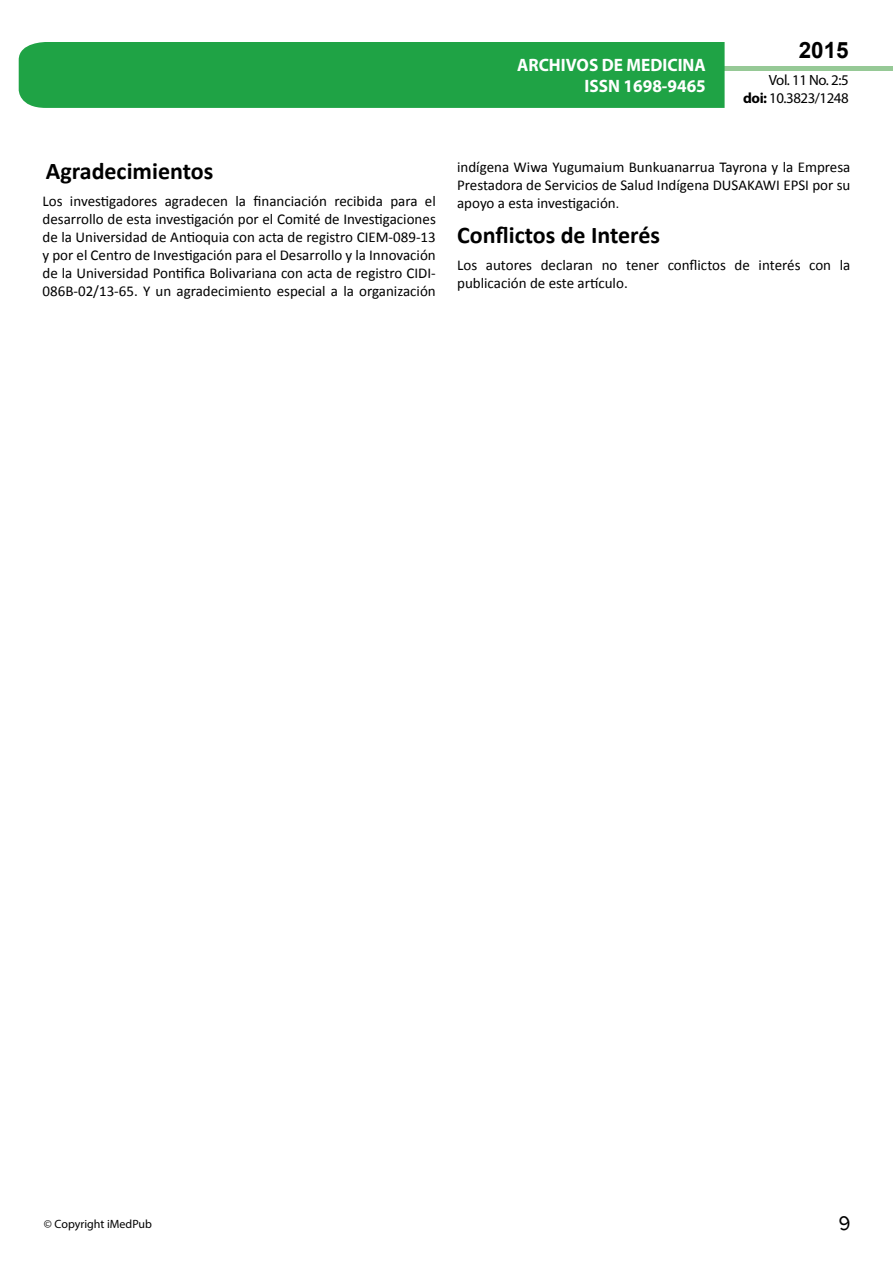
<style>
.page{position:relative;width:893px;height:1263px;background:#fff}
.page>*{position:absolute;margin:0;border:0;box-sizing:border-box;transform-origin:0 0}
.t1{font:25.5px "Tunga";color:#000}
.t2{font:700 24px "Calibri";color:#000}
.t3{font:700 22.5px "Arial";color:#000}
.t4{font:700 18px/21.6px "Myriad Pro";color:#fff;text-align:right;scale:.96 1}
.t5{font:15px/18px "Calibri";color:#000;text-align:justify}
.t6{font:14.85px/17.9px "Myriad Pro";letter-spacing:-.03em;color:#000;text-align:right}
.t7{font:12px "Myriad Pro";color:#000}
.s1{font-weight:700}
.s2{font-size:13.5px}
</style>
<div class="page">
<div style="left:722px;top:66px;width:171px;height:5px;background:#96c996"></div>
<div style="left:19px;top:42px;width:706px;height:66px;background:#1fa345"></div>
<p class="t4" style="left:517px;top:53px;width:198px">ARCHIVOS DE MEDICINA<br>ISSN 1698-9465</p>
<h3 class="t3" style="left:799px;top:35px;width:52px">2015</h3>
<p class="t6" style="left:743px;top:71px;width:107px">Vol. 11 No. 2:5 <span class="s1">doi:</span> 10.3823/1248</p>
<h2 class="t2" style="left:46px;top:156px;width:169px">Agradecimientos</h2>
<p class="t5" style="left:43px;top:192px;width:395px">Los investigadores agradecen la financiación recibida para el desarrollo de esta investigación por el Comité de Investigaciones de la Universidad de Antioquia con acta de registro CIEM-089-13 y por el Centro de Investigación para el Desarrollo y la Innovación de la Universidad Pontifica Bolivariana con acta de registro CIDI-086B-02/13-65. Y un agradecimiento especial a la organización</p>
<p class="t5" style="left:457px;top:158px;width:395px">indígena Wiwa Yugumaium Bunkuanarrua Tayrona y la Empresa Prestadora de Servicios de Salud Indígena DUSAKAWI EPSI por su apoyo a esta investigación<span class="s2">.</span></p>
<h2 class="t2" style="left:457px;top:220px;width:205px">Conflictos de Interés</h2>
<p class="t5" style="left:457px;top:256px;width:395px">Los autores declaran no tener conflictos de interés con la publicación de este artículo.</p>
<p class="t7" style="left:44px;top:1217px;width:110px">© Copyright iMedPub</p>
<h1 class="t1" style="left:838px;top:1206px;width:14px">9</h1>
</div>
